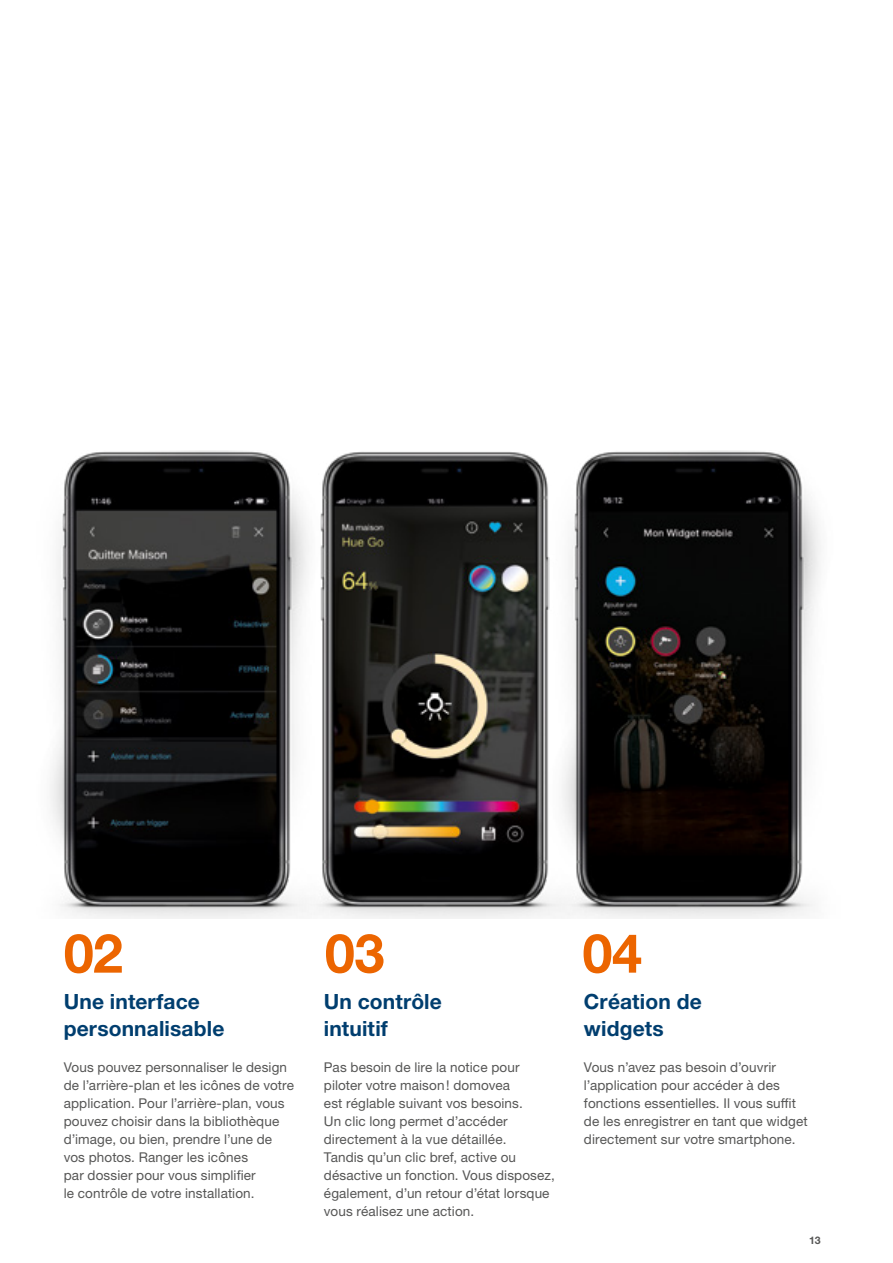
<style>
.page{position:relative;width:893px;height:1263px;background:#fff}
.page>*{position:absolute;margin:0;border:0;box-sizing:border-box;transform-origin:0 0}
.t1{font:700 54px "Helvetica Neue LTW1 G";color:#ec6500}
.t2{font:700 21px/27px "Helvetica Neue LTW1 G";letter-spacing:.005em;color:#003e6f}
.t3{font:13.5px/18px "Helvetica Neue LTW1 G";letter-spacing:.01em;color:#565655}
.t4{font:700 10.5px "Helvetica Neue LTW1 G";color:#565655}
</style>
<div class="page">
<img style="left:50px;top:450px;width:245px;height:468px">
<img style="left:295px;top:451px;width:254px;height:467px">
<img style="left:549px;top:450px;width:272px;height:468px">
<h1 class="t1" style="left:64px;top:920px;width:61px">02</h1>
<h1 class="t1" style="left:325px;top:920px;width:61px">03</h1>
<h1 class="t1" style="left:582px;top:920px;width:61px">04</h1>
<h2 class="t2" style="left:64px;top:987px;width:162px">Une interface personnalisable</h2>
<p class="t3" style="left:64px;top:1058px;width:232px">Vous pouvez personnaliser le design de l’arrière-plan et les icônes de votre application. Pour l’arrière-plan, vous pouvez choisir dans la bibliothèque d’image, ou bien, prendre l’une de vos photos. Ranger les icônes<br>par dossier pour vous simplifier<br>le contrôle de votre installation.</p>
<h2 class="t2" style="left:324px;top:987px;width:120px">Un contrôle intuitif</h2>
<p class="t3" style="left:324px;top:1058px;width:232px">Pas besoin de lire la notice pour piloter votre maison! domovea<br>est réglable suivant vos besoins.<br>Un clic long permet d’accéder directement à la vue détaillée.<br>Tandis qu’un clic bref, active ou désactive un fonction. Vous disposez, également, d’un retour d’état lorsque vous réalisez une action.</p>
<h2 class="t2" style="left:584px;top:987px;width:119px">Création de widgets</h2>
<p class="t3" style="left:584px;top:1058px;width:225px">Vous n’avez pas besoin d’ouvrir l’application pour accéder à des fonctions essentielles. Il vous suffit de les enregistrer en tant que widget directement sur votre smartphone.</p>
<p class="t4" style="left:809px;top:1233px;width:13px">13</p>
</div>
